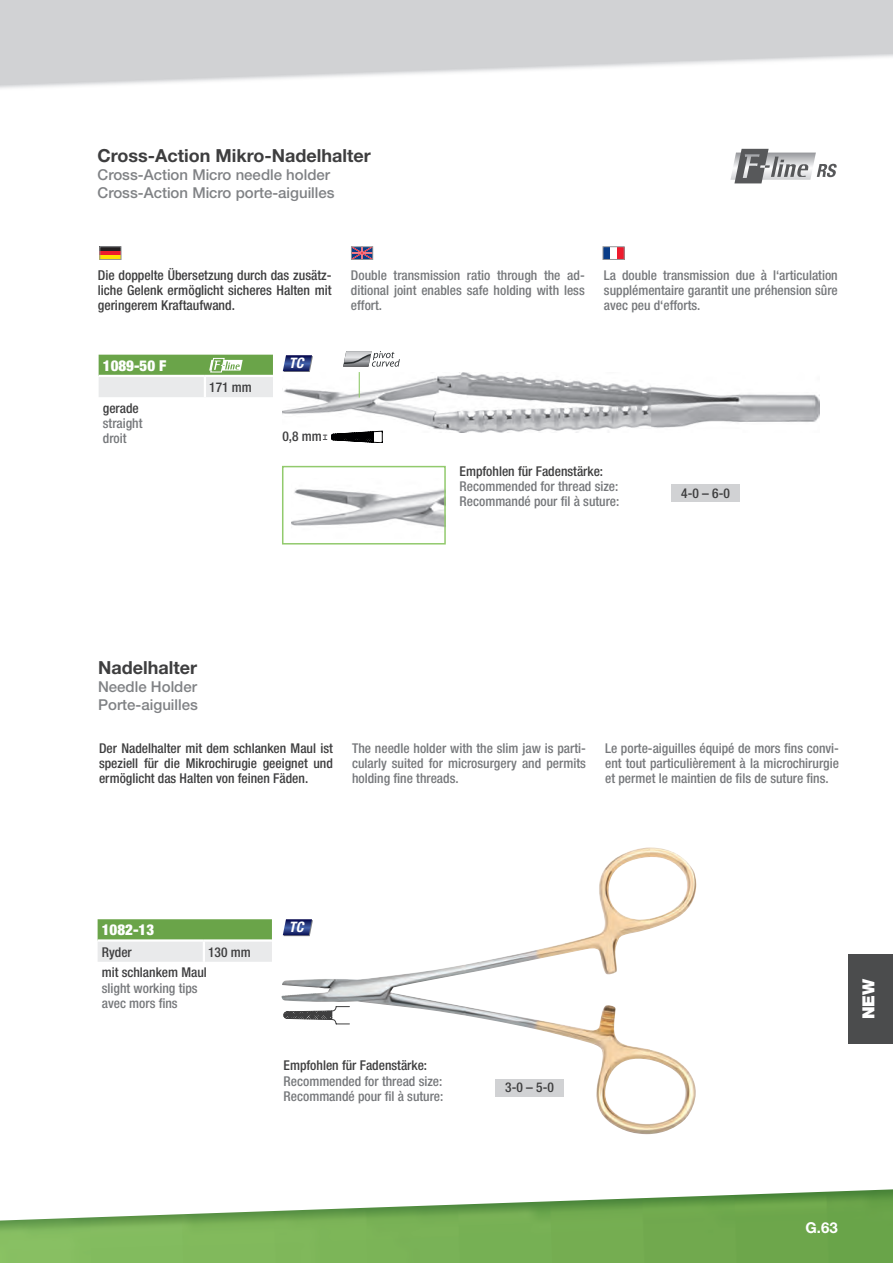
<style>
.page{position:relative;width:893px;height:1263px;background:#fff}
.page>*{position:absolute;margin:0;border:0;box-sizing:border-box;transform-origin:0 0}
.t1{font:700 18px "Helvetica Neue LT Std";color:#3e3e3f}
.t2{font:900 16.8px "Helvetica Neue LT Std";color:#fff}
.t3{font:500 15px/18px "Helvetica Neue LT Std";color:#808285}
.t4{font:900 condensed 15px "Helvetica Neue LT Std";color:#fff}
.t5{font:700 15px "Helvetica Neue LT Std";color:#fff}
.t6{font:italic 700 condensed 14.4px "Helvetica Neue LT Std";color:#fff}
.t7{font:500 condensed 13.65px/15.5px "Helvetica Neue LT Std";color:#3e3e3f;text-align:justify}
.t8{font:500 condensed 13.5px/15.3px "Helvetica Neue LT Std";color:#76787b}
.t9{font:500 condensed 13.5px/15.3px "Helvetica Neue LT Std";color:#3e3e3f;text-align:justify}
</style>
<div class="page">
<img style="left:0;top:1189px;width:893px;height:74px">
<svg style="left:0;top:0;width:893px;height:85px;fill:#d1d2d4"></svg>
<img style="left:730px;top:153px;width:86px;height:27px">
<svg style="left:734px;top:149px;width:74px;height:34px"></svg>
<svg style="left:817px;top:164px;width:20px;height:13px"></svg>
<svg style="left:283px;top:355px;width:30px;height:17px"></svg>
<img style="left:282px;top:372px;width:537px;height:60px">
<svg style="left:359px;top:373px;width:1px;height:24px"></svg>
<svg style="left:343px;top:351px;width:57px;height:16px"></svg>
<img style="left:292px;top:489px;width:151px;height:38px">
<div style="left:282px;top:466px;width:164px;height:78px;border:2px solid #92ca6d"></div>
<div style="left:672px;top:484px;width:68px;height:17px;background:#d1d2d4"></div>
<svg style="left:323px;top:431px;width:59px;height:12px"></svg>
<svg style="left:99px;top:355px;width:174px;height:42px;background:#b3cda5"></svg>
<div style="left:848px;top:954px;width:45px;height:90px;background:#4b4c4d"></div>
<img style="left:282px;top:850px;width:414px;height:284px">
<svg style="left:98px;top:919px;width:174px;height:43px;background:#aac79a"></svg>
<hr style="left:203px;top:942px;width:2px;height:20px;background:#fff">
<hr style="left:98px;top:939px;width:106px;height:3px;background:#fff">
<hr style="left:204px;top:939px;width:68px;height:3px;background:#fff">
<svg style="left:283px;top:919px;width:30px;height:17px"></svg>
<div style="left:496px;top:1079px;width:68px;height:17px;background:#d1d2d4"></div>
<svg style="left:284px;top:1006px;width:66px;height:18px"></svg>
<div style="left:603px;top:247px;width:7px;height:12px;background:#0a3d88"></div>
<div style="left:617px;top:247px;width:7px;height:12px;background:#ee1b2d"></div>
<div style="left:603px;top:247px;width:21px;height:13px;border:1px solid #939598"></div>
<hr style="left:100px;top:247px;width:21px;height:4px;background:#231f20">
<hr style="left:100px;top:251px;width:21px;height:4px;background:#ee1b2d">
<div style="left:100px;top:255px;width:21px;height:5px;background:#ffe101"></div>
<div style="left:100px;top:247px;width:21px;height:13px;border:1px solid #939598"></div>
<svg style="left:353px;top:249px;width:18px;height:9px"></svg>
<hr style="left:352px;top:252px;width:20px;height:2px;background:#ee1b2d">
<div style="left:351px;top:247px;width:22px;height:13px;border:1px solid #939598"></div>
<h1 class="t1" style="left:98px;top:144px;width:275px">Cross-Action Mikro-Nadelhalter</h1>
<p class="t3" style="left:98px;top:165px;width:239px">Cross-Action Micro needle holder<br>Cross-Action Micro porte-aiguilles</p>
<p class="t7" style="left:98px;top:267px;width:235px">Die doppelte Übersetzung durch das zusätz&shy;liche Gelenk ermöglicht sicheres Halten mit geringerem Kraftaufwand.</p>
<p class="t8" style="left:351px;top:267px;width:235px;text-align:justify">Double transmission ratio through the ad&shy;ditional joint enables safe holding with less effort.</p>
<p class="t8" style="left:604px;top:267px;width:235px;text-align:justify">La double transmission due à l‘articulation supplémentaire garantit une préhension sûre avec peu d‘efforts.</p>
<p class="t4" style="left:103px;top:356px;width:65px">1089-50 F</p>
<p class="t9" style="left:103px;top:400px;width:37px">gerade</p>
<p class="t8" style="left:103px;top:415px;width:41px">straight droit</p>
<p class="t9" style="left:209px;top:379px;width:44px">171 mm</p>
<p class="t6" style="left:289px;top:354px;width:16px">TC</p>
<p class="t9" style="left:282px;top:428px;width:41px">0,8 mm</p>
<p class="t9" style="left:460px;top:463px;width:145px">Empfohlen für Fadenstärke:</p>
<p class="t8" style="left:460px;top:478px;width:161px">Recommended for thread size:<br>Recommandé pour fil à suture:</p>
<p class="t9" style="left:681px;top:485px;width:50px">4-0 – 6-0</p>
<h1 class="t1" style="left:98px;top:657px;width:100px">Nadelhalter</h1>
<p class="t3" style="left:98px;top:678px;width:101px">Needle Holder<br>Porte-aiguilles</p>
<p class="t9" style="left:99px;top:740px;width:235px">Der Nadelhalter mit dem schlanken Maul ist speziell für die Mikrochirugie geeignet und ermöglicht das Halten von feinen Fäden.</p>
<p class="t8" style="left:352px;top:740px;width:235px;text-align:justify">The needle holder with the slim jaw is parti&shy;cularly suited for microsurgery and permits holding fine threads.</p>
<p class="t8" style="left:605px;top:740px;width:235px;text-align:justify">Le porte-aiguilles équipé de mors fins convi&shy;ent tout particulièrement à la microchirurgie et permet le maintien de fils de suture fins.</p>
<p class="t4" style="left:102px;top:921px;width:54px">1082-13</p>
<p class="t9" style="left:102px;top:944px;width:31px">Ryder</p>
<p class="t9" style="left:208px;top:944px;width:44px">130 mm</p>
<p class="t9" style="left:102px;top:965px;width:107px">mit schlankem Maul</p>
<p class="t8" style="left:102px;top:980px;width:97px">slight working tips avec mors fins</p>
<p class="t6" style="left:289px;top:918px;width:16px">TC</p>
<p class="t9" style="left:284px;top:1058px;width:145px">Empfohlen für Fadenstärke:</p>
<p class="t8" style="left:284px;top:1073px;width:161px">Recommended for thread size:<br>Recommandé pour fil à suture:</p>
<p class="t9" style="left:505px;top:1080px;width:50px">3-0 – 5-0</p>
<p class="t2" style="left:858px;top:1019px;width:42px;rotate:-90deg">NEW</p>
<p class="t5" style="left:805px;top:1219px;width:34px">G.63</p>
</div>
